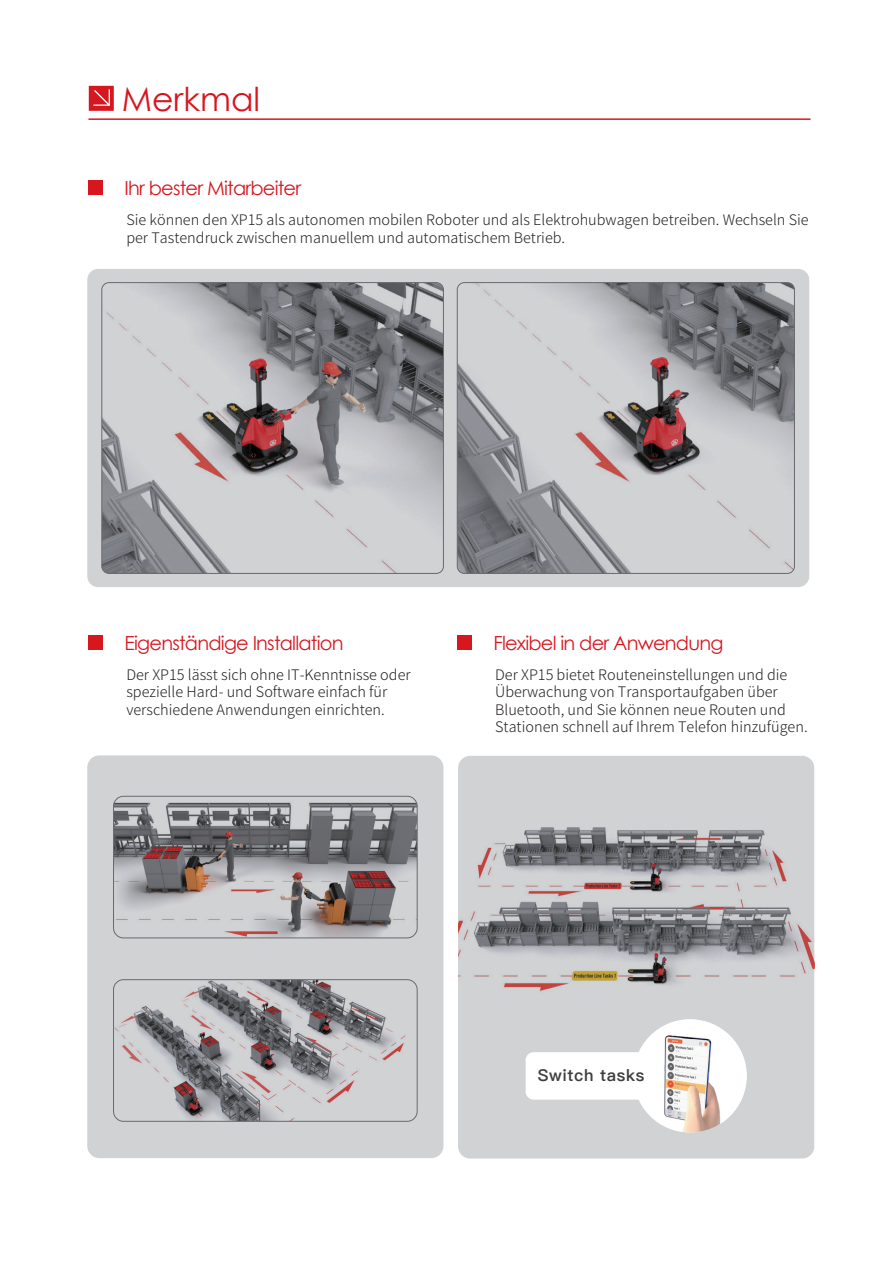
<style>
.page{position:relative;width:893px;height:1263px;background:#fff}
.page>*{position:absolute;margin:0;border:0;box-sizing:border-box;transform-origin:0 0}
.t1{font:33px "Century Gothic";color:#d7171f}
.t2{font:19.35px "Century Gothic";letter-spacing:-.04em;color:#d7171f}
.t3{font:16.35px "Ping Fang SC Heavy";letter-spacing:.04em;color:#3e3e3f}
.t4{font:300 14.55px/17.4px "Source Han Sans CN";color:#231f20}
</style>
<div class="page">
<div style="left:87px;top:269px;width:722px;height:318px;background:#d1d2d4;border-radius:11px"></div>
<div style="left:87px;top:755px;width:356px;height:403px;background:#d1d2d4;border-radius:12px"></div>
<hr style="left:88px;top:118px;width:722px;height:2px;background:#d7171f">
<svg style="left:89px;top:86px;width:25px;height:25px"></svg>
<div style="left:88px;top:180px;width:15px;height:15px;background:#d7171f"></div>
<div style="left:88px;top:635px;width:15px;height:15px;background:#d7171f"></div>
<div style="left:457px;top:635px;width:15px;height:15px;background:#d7171f"></div>
<img style="left:113px;top:796px;width:304px;height:142px">
<div style="left:113px;top:796px;width:304px;height:142px;border:1px solid #808285;border-radius:10px"></div>
<img style="left:113px;top:980px;width:304px;height:141px">
<div style="left:113px;top:979px;width:304px;height:142px;border:1px solid #808285;border-radius:10px"></div>
<img style="left:457px;top:283px;width:336px;height:290px">
<div style="left:457px;top:282px;width:338px;height:292px;border:1px solid #808285;border-radius:7px"></div>
<svg style="left:458px;top:756px;width:356px;height:402px;background:#bebdc0"></svg>
<img style="left:633px;top:1019px;width:114px;height:113px;border-radius:57px">
<div style="left:526px;top:1052px;width:121px;height:48px;background:#fff;border-radius:8px"></div>
<img style="left:102px;top:283px;width:340px;height:290px">
<div style="left:102px;top:282px;width:342px;height:292px;border:1px solid #808285;border-radius:7px"></div>
<h1 class="t1" style="left:122px;top:76px;width:140px">Merkmal</h1>
<h2 class="t2" style="left:125px;top:175px;width:178px">Ihr bester Mitarbeiter</h2>
<p class="t4" style="left:126px;top:212px;width:684px">Sie können den XP15 als autonomen mobilen Roboter und als Elektrohubwagen betreiben. Wechseln Sie per Tastendruck zwischen manuellem und automatischem Betrieb.</p>
<h2 class="t2" style="left:125px;top:629px;width:220px">Eigenständige Installation</h2>
<p class="t4" style="left:126px;top:666px;width:286px">Der XP15 lässt sich ohne IT-Kenntnisse oder spezielle Hard- und Software einfach für verschiedene Anwendungen einrichten.</p>
<h2 class="t2" style="left:493px;top:629px;width:232px">Flexibel in der Anwendung</h2>
<p class="t4" style="left:495px;top:666px;width:314px">Der XP15 bietet Routeneinstellungen und die Überwachung von Transportaufgaben über Bluetooth, und Sie können neue Routen und Stationen schnell auf Ihrem Telefon hinzufügen.</p>
<p class="t3" style="left:538px;top:1066px;width:108px">Switch tasks</p>
</div>
